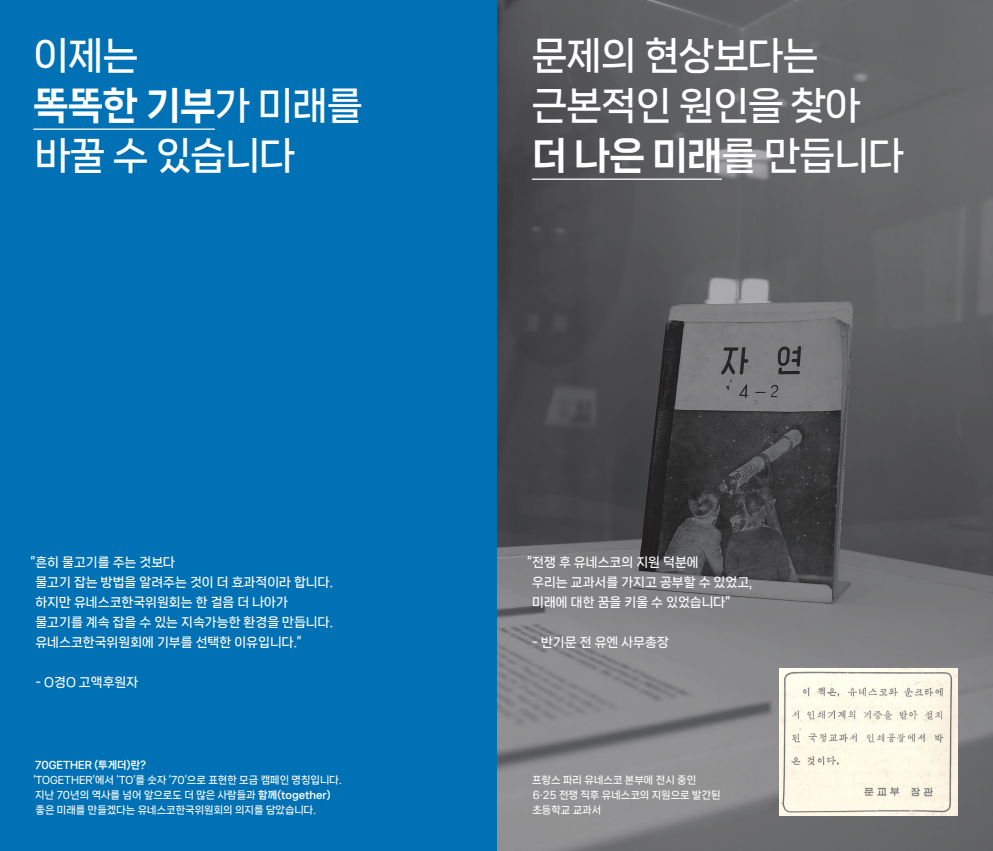
<style>
.page{position:relative;width:993px;height:851px;background:#fff}
.page>*{position:absolute;margin:0;border:0;box-sizing:border-box;transform-origin:0 0}
.대제목1{font:37.5px "Nanum Square Neo c Bd";letter-spacing:-.025em;color:#fff}
.대제목1-2{font:37.5px "Nanum Square Neo d Eb";letter-spacing:-.025em;color:#fff}
.발화자{font:12.5px "Nanum Square Neo c Bd";color:#fff}
.본문{font:10px "Nanum Square Neo c Bd";color:#fff}
.본문-2{font:10px "Nanum Square Neo d Eb";color:#fff}
.s1{font-family:"Nanum Square Neo c Bd"}
.s2{font-family:"Nanum Square Neo d Eb"}
</style>
<div class="page">
<svg style="left:496px;top:0;width:496px;height:850px;background:#636466"></svg>
<div style="left:0;top:0;width:496px;height:850px;background:#0071b4"></div>
<hr style="left:531px;top:178px;width:190px;height:2px;background:#fff">
<hr style="left:33px;top:128px;width:182px;height:2px;background:#fff">
<img style="left:779px;top:668px;width:178px;height:147px">
<p class="대제목1" style="left:33px;top:35px;width:106px">이제는</p>
<p class="대제목1-2" style="left:33px;top:85px;width:331px">똑똑한 기부<span class="s1">가 미래를</span></p>
<p class="대제목1" style="left:35px;top:135px;width:261px">바꿀 수 있습니다</p>
<p class="발화자" style="left:31px;top:555px;width:146px">“흔히 물고기를 주는 것보다</p>
<p class="발화자" style="left:35px;top:575px;width:299px">물고기 잡는 방법을 알려주는 것이 더 효과적이라 합니다.</p>
<p class="발화자" style="left:35px;top:595px;width:254px">하지만 유네스코한국위원회는 한 걸음 더 나아가</p>
<p class="발화자" style="left:35px;top:615px;width:299px">물고기를 계속 잡을 수 있는 지속가능한 환경을 만듭니다.</p>
<p class="발화자" style="left:35px;top:635px;width:268px">유네스코한국위원회에 기부를 선택한 이유입니다.”</p>
<p class="발화자" style="left:35px;top:675px;width:104px">- O경O 고액후원자</p>
<p class="본문-2" style="left:35px;top:759px;width:112px">70GETHER (투게더)란?</p>
<p class="본문" style="left:33px;top:774px;width:309px">‘TOGETHER’에서 ‘TO’를 숫자 ‘70’으로 표현한 모금 캠페인 명칭입니다.</p>
<p class="본문" style="left:35px;top:789px;width:297px">지난 70년의 역사를 넘어 앞으로도 더 많은 사람들과 <span class="s2">함께(together)</span></p>
<p class="본문" style="left:36px;top:804px;width:282px">좋은 미래를 만들겠다는 유네스코한국위원회의 의지를 담았습니다.</p>
<p class="대제목1" style="left:531px;top:35px;width:288px">문제의 현상보다는</p>
<p class="대제목1" style="left:531px;top:85px;width:330px">근본적인 원인을 찾아</p>
<p class="대제목1-2" style="left:531px;top:135px;width:374px">더 나은 미래<span class="s1">를 만듭니다</span></p>
<p class="발화자" style="left:527px;top:555px;width:173px">“전쟁 후 유네스코의 지원 덕분에</p>
<p class="발화자" style="left:532px;top:575px;width:221px">우리는 교과서를 가지고 공부할 수 있었고,</p>
<p class="발화자" style="left:532px;top:595px;width:199px">미래에 대한 꿈을 키울 수 있었습니다”</p>
<p class="발화자" style="left:532px;top:635px;width:138px">- 반기문 전 유엔 사무총장</p>
<p class="본문" style="left:532px;top:774px;width:165px">프랑스 파리 유네스코 본부에 전시 중인</p>
<p class="본문" style="left:533px;top:789px;width:189px">6·25 전쟁 직후 유네스코의 지원으로 발간된</p>
<p class="본문" style="left:532px;top:804px;width:70px">초등학교 교과서</p>
</div>
